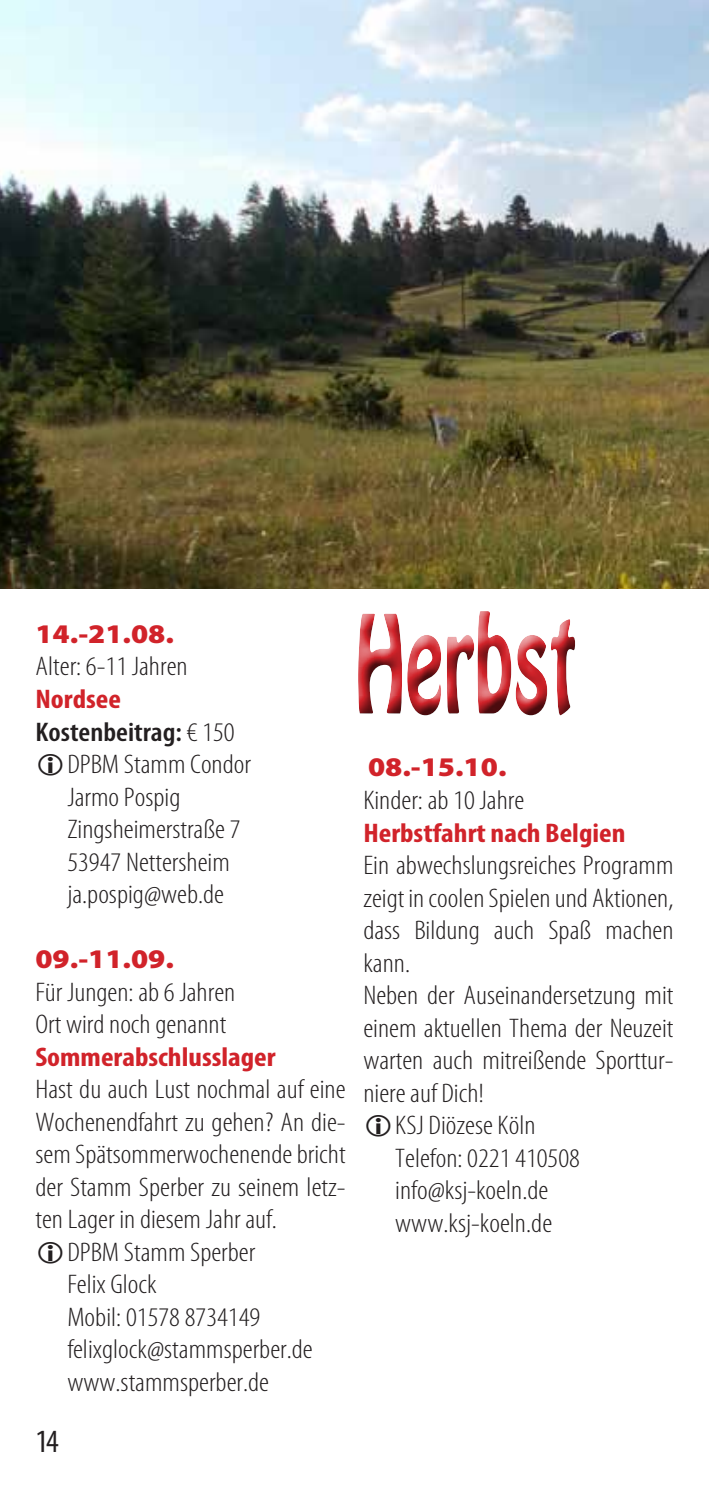
<style>
.page{position:relative;width:709px;height:1489px;background:#fff}
.page>*{position:absolute;margin:0;border:0;box-sizing:border-box;transform-origin:0 0}
.t1{font:120px "Hobo Std";color:#d1232a;scale:.6 1}
.t2{font:condensed 32.5px "Myriad Pro";color:#231f20}
.t3{font:300 condensed 27px/32.5px "Myriad Pro";color:#231f20;scale:1.11 1}
.t4{font:700 condensed 27px "Myriad Pro";color:#d1232a;scale:1.11 1}
.t5{font:900 27px "Myriad Pro";color:#d1232a;scale:1.11 1}
.t6{font:600 condensed 27px "Myriad Pro";color:#231f20;scale:1.11 1}
.s1{font-weight:300}
</style>
<div class="page">
<img style="left:0;top:0;width:709px;height:588px">
<div style="left:345px;top:599px;width:248px;height:134px;background:#231f20;opacity:.75"></div>
<p class="t5" style="left:35px;top:618px;width:126px">14.-21.08.</p>
<p class="t3" style="left:35px;top:650px;width:139px">Alter: 6-11 Jahren</p>
<p class="t4" style="left:35px;top:682px;width:79px">Nordsee</p>
<p class="t6" style="left:35px;top:715px;width:181px">Kostenbeitrag: <span class="s1">€ 150</span></p>
<p class="t3" style="left:67px;top:747px;width:167px">DPBM Stamm Condor</p>
<p class="t3" style="left:67px;top:780px;width:103px">Jarmo Pospig</p>
<p class="t3" style="left:67px;top:812px;width:157px">Zingsheimerstraße 7</p>
<p class="t3" style="left:67px;top:845px;width:148px">53947 Nettersheim</p>
<p class="t3" style="left:67px;top:877px;width:143px">ja.pospig@web.de</p>
<p class="t5" style="left:35px;top:943px;width:126px">09.-11.09.</p>
<p class="t3" style="left:35px;top:975px;width:182px">Für Jungen: ab 6 Jahren<br>Ort wird noch genannt</p>
<p class="t4" style="left:35px;top:1039px;width:218px">Sommerabschlusslager</p>
<p class="t3" style="left:35px;top:1072px;width:281px">Hast du auch Lust nochmal auf eine</p>
<p class="t3" style="left:35px;top:1105px;width:281px">Wochenendfahrt zu gehen? An die-</p>
<p class="t3" style="left:35px;top:1137px;width:281px">sem Spätsommerwochenende bricht</p>
<p class="t3" style="left:35px;top:1170px;width:281px">der Stamm Sperber zu seinem letz-</p>
<p class="t3" style="left:35px;top:1202px;width:219px">ten Lager in diesem Jahr auf.</p>
<p class="t3" style="left:67px;top:1235px;width:171px">DPBM Stamm Sperber</p>
<p class="t3" style="left:67px;top:1267px;width:82px">Felix Glock</p>
<p class="t3" style="left:67px;top:1300px;width:175px">Mobil: 01578 8734149</p>
<p class="t3" style="left:67px;top:1332px;width:223px">felixglock@stammsperber.de</p>
<p class="t3" style="left:67px;top:1365px;width:183px">www.stammsperber.de</p>
<h1 class="t1" style="left:354px;top:581px;width:371px">Herbst</h1>
<p class="t5" style="left:368px;top:752px;width:126px">08.-15.10.</p>
<p class="t3" style="left:363px;top:783px;width:146px">Kinder: ab 10 Jahre</p>
<p class="t4" style="left:363px;top:815px;width:238px">Herbstfahrt nach Belgien</p>
<p class="t3" style="left:363px;top:848px;width:281px">Ein abwechslungsreiches Programm</p>
<p class="t3" style="left:363px;top:881px;width:281px">zeigt in coolen Spielen und Aktionen,</p>
<p class="t3" style="left:363px;top:913px;width:281px">dass Bildung auch Spaß machen</p>
<p class="t3" style="left:363px;top:946px;width:44px">kann.</p>
<p class="t3" style="left:363px;top:978px;width:281px">Neben der Auseinandersetzung mit</p>
<p class="t3" style="left:363px;top:1011px;width:281px">einem aktuellen Thema der Neuzeit</p>
<p class="t3" style="left:363px;top:1043px;width:281px">warten auch mitreißende Sporttur-</p>
<p class="t3" style="left:363px;top:1076px;width:110px">niere auf Dich!</p>
<p class="t3" style="left:395px;top:1108px;width:128px">KSJ Diözese Köln</p>
<p class="t3" style="left:395px;top:1141px;width:168px">Telefon: 0221 410508</p>
<p class="t3" style="left:395px;top:1173px;width:139px">info@ksj-koeln.de</p>
<p class="t3" style="left:395px;top:1206px;width:143px">www.ksj-koeln.de</p>
<p class="t2" style="left:35px;top:1421px;width:25px">14</p>
</div>
